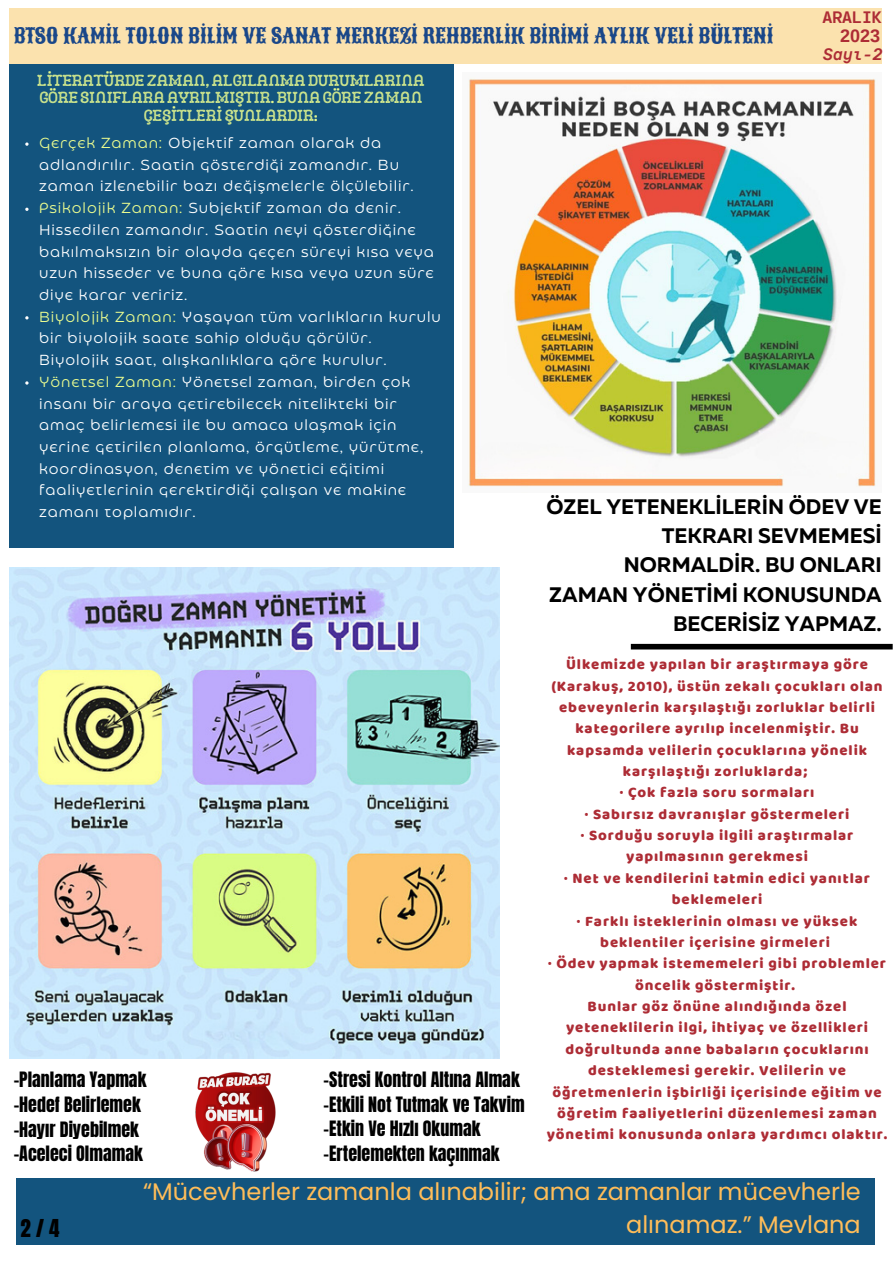
<style>
.page{position:relative;width:893px;height:1264px;background:#fff}
.page>*{position:absolute;margin:0;border:0;box-sizing:border-box;transform-origin:0 0}
.t1{font:24px/32.5px "Poppins";color:#ffbd59;text-align:right}
.t2{font:700 21px/29.2px "Muller";color:#000;text-align:right}
.t3{font:21px "Sancreek";color:#1a4789}
.t4{font:21px "Anton";color:#000}
.t5{font:18px "Anton";color:#000}
.t6{font:700 18px "Arimo";color:#ad2c35}
.t7{font:700 16.5px "TT Interphases Mono";color:#ad2c35}
.t8{font:italic 700 16.5px "TT Interphases Mono";color:#ad2c35}
.t9{font:16.2px/18px "CAMODIRT";color:#e9fb8f;text-align:center}
.t10{font:15px/21.3px "Baloo Thambi";letter-spacing:.06em;color:#ad2c35;text-align:center}
.t11{font:14.55px/21.8px "Eastman Roman Alt";letter-spacing:.06em;color:#fff}
.s1{color:#e9fb8f}
</style>
<div class="page">
<div style="left:630px;top:644px;width:262px;height:5px;background:#000"></div>
<div style="left:9px;top:64px;width:445px;height:483px;background:#13547e"></div>
<svg style="left:25px;top:142px;width:4px;height:4px"></svg>
<svg style="left:25px;top:208px;width:4px;height:3px"></svg>
<svg style="left:25px;top:316px;width:4px;height:3px"></svg>
<div style="left:16px;top:1178px;width:858px;height:66px;background:#13547e"></div>
<div style="left:9px;top:8px;width:872px;height:55px;background:#fbe2ae"></div>
<img style="left:9px;top:568px;width:490px;height:490px">
<img style="left:468px;top:78px;width:408px;height:409px">
<img style="left:177px;top:1058px;width:121px;height:114px">
<p class="t3" style="left:14px;top:21px;width:761px">BTSO KAMİL TOLON BİLİM VE SANAT MERKEZİ REHBERLİK BİRİMİ AYLIK VELİ BÜLTENİ</p>
<p class="t9" style="left:37px;top:72px;width:388px">LITERATÜRDEZAMAN, ALGILANMA DURUMLARINA<br>GÖRE SINIFLARA AYRILMIŞTIR.BUNA GÖREZAMAN<br>ÇEŞITLERI ŞUNLARDIR:</p>
<p class="t7" style="left:822px;top:7px;width:61px">ARALIK</p>
<p class="t8" style="left:822px;top:44px;width:61px">Sayı-2</p>
<p class="t6" style="left:840px;top:26px;width:41px">2023</p>
<p class="t11" style="left:39px;top:133px;width:376px"><span class="s1">Gerçek Zaman:</span> Objektif zaman olarak da adlandırılır. Saatin gösterdiği zamandır. Bu zaman izlenebilir bazı değişmelerle ölçülebilir.</p>
<p class="t11" style="left:39px;top:198px;width:396px"><span class="s1">Psikolojik Zaman:</span> Subjektif zaman da denir.<br>Hissedilen zamandır. Saatin neyi gösterdiğine bakılmaksızın bir olayda geçen süreyi kısa veya uzun hisseder ve buna göre kısa veya uzun süre diye karar veririz.</p>
<p class="t11" style="left:39px;top:307px;width:403px"><span class="s1">Biyolojik Zaman:</span> Yaşayan tüm varlıkların kurulu bir biyolojik saate sahip olduğu görülür.<br>Biyolojik saat, alışkanlıklara göre kurulur.</p>
<p class="t11" style="left:39px;top:372px;width:385px"><span class="s1">Yönetsel Zaman:</span> Yönetsel zaman, birden çok insanı bir araya getirebilecek nitelikteki bir amaç belirlemesi ile bu amaca ulaşmak için yerine getirilen planlama, örgütleme, yürütme, koordinasyon, denetim ve yönetici eğitimi faaliyetlerinin gerektirdiği çalışan ve makine zamanı toplamıdır.</p>
<p class="t5" style="left:14px;top:1066px;width:134px">-Planlama Yapmak</p>
<p class="t5" style="left:14px;top:1091px;width:129px">-Hedef Belirlemek</p>
<p class="t5" style="left:14px;top:1116px;width:127px">-Hayır Diyebilmek</p>
<p class="t5" style="left:14px;top:1140px;width:131px">-Aceleci Olmamak</p>
<p class="t5" style="left:323px;top:1066px;width:198px">-Stresi Kontrol Altına Almak</p>
<p class="t5" style="left:323px;top:1091px;width:203px">-Etkili Not Tutmak ve Takvim</p>
<p class="t5" style="left:323px;top:1115px;width:158px">-Etkin Ve Hızlı Okumak</p>
<p class="t5" style="left:323px;top:1140px;width:178px">-Ertelemekten kaçınmak</p>
<p class="t2" style="left:546px;top:493px;width:337px">ÖZEL YETENEKLİLERİN ÖDEV VE<br>TEKRARI SEVMEMESİ<br>NORMALDİR. BU ONLARI<br>ZAMAN YÖNETİMİ KONUSUNDA<br>BECERİSİZ YAPMAZ.</p>
<p class="t10" style="left:551px;top:654px;width:332px">Ülkemizde yapılan bir araştırmaya göre (Karakuş, 2010), üstün zekalı çocukları olan ebeveynlerin karşılaştığı zorluklar belirli kategorilere ayrılıp incelenmiştir. Bu kapsamda velilerin çocuklarına yönelik karşılaştığı zorluklarda;</p>
<p class="t10" style="left:619px;top:782px;width:196px">· Çok fazla soru sormaları</p>
<p class="t10" style="left:584px;top:803px;width:266px">· Sabırsız davranışlar göstermeleri</p>
<p class="t10" style="left:580px;top:825px;width:274px">· Sorduğu soruyla ilgili araştırmalar yapılmasının gerekmesi</p>
<p class="t10" style="left:564px;top:868px;width:307px">· Net ve kendilerini tatmin edici yanıtlar beklemeleri</p>
<p class="t10" style="left:576px;top:910px;width:282px">· Farklı isteklerinin olması ve yüksek beklentiler içerisine girmeleri</p>
<p class="t10" style="left:548px;top:953px;width:339px">· Ödev yapmak istememeleri gibi problemler öncelik göstermiştir.</p>
<p class="t10" style="left:546px;top:996px;width:342px">Bunlar göz önüne alındığında özel yeteneklilerin ilgi, ihtiyaç ve özellikleri doğrultunda anne babaların çocuklarını desteklemesi gerekir. Velilerin ve öğretmenlerin işbirliği içerisinde eğitim ve öğretim faaliyetlerini düzenlemesi zaman yönetimi konusunda onlara yardımcı olaktır.</p>
<p class="t4" style="left:20px;top:1212px;width:41px">2/4</p>
<p class="t1" style="left:143px;top:1175px;width:719px">“Mücevherler zamanla alınabilir; ama zamanlar mücevherle alınamaz.” Mevlana</p>
</div>
